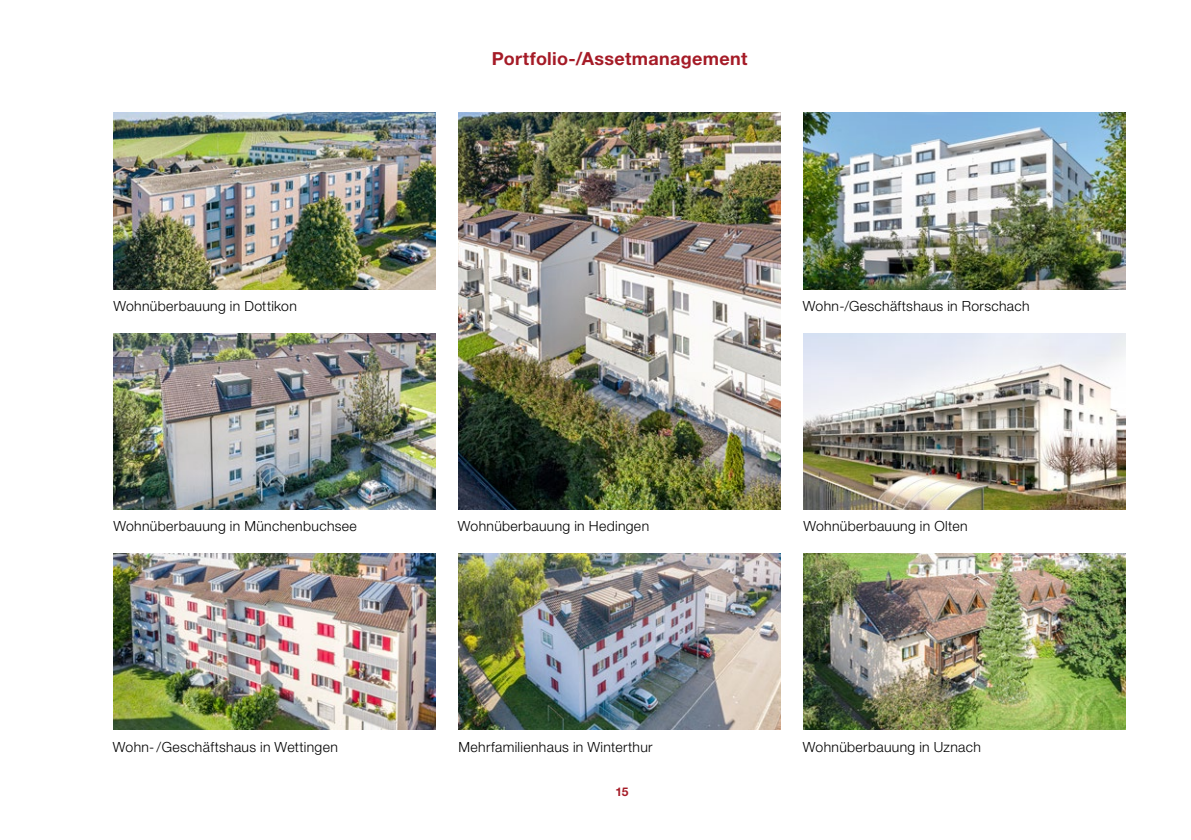
<style>
.page{position:relative;width:1191px;height:840px;background:#fff}
.page>*{position:absolute;margin:0;border:0;box-sizing:border-box;transform-origin:0 0}
.t1{font:700 18px "Helvetica Neue LT Pro";letter-spacing:.02em;color:#a51b27}
.t2{font:300 14px "Helvetica Neue LT Pro";letter-spacing:.025em;color:#000}
.t3{font:700 12px "Helvetica Neue LT Pro";color:#a51b27}
</style>
<div class="page">
<img style="left:458px;top:113px;width:322px;height:396px">
<img style="left:113px;top:113px;width:323px;height:176px">
<img style="left:113px;top:553px;width:323px;height:176px">
<img style="left:113px;top:333px;width:323px;height:176px">
<img style="left:803px;top:333px;width:322px;height:176px">
<img style="left:458px;top:553px;width:322px;height:176px">
<img style="left:803px;top:553px;width:322px;height:176px">
<img style="left:803px;top:113px;width:322px;height:176px">
<p class="t2" style="left:113px;top:297px;width:185px">Wohnüberbauung in Dottikon</p>
<p class="t1" style="left:492px;top:47px;width:257px">Portfolio-/Assetmanagement</p>
<p class="t2" style="left:803px;top:297px;width:228px">Wohn-/Geschäftshaus in Rorschach</p>
<p class="t2" style="left:113px;top:517px;width:245px">Wohnüberbauung in Münchenbuchsee</p>
<p class="t2" style="left:803px;top:517px;width:166px">Wohnüberbauung in Olten</p>
<p class="t2" style="left:458px;top:517px;width:193px">Wohnüberbauung in Hedingen</p>
<p class="t2" style="left:113px;top:737px;width:227px">Wohn-/Geschäftshaus in Wettingen</p>
<p class="t2" style="left:458px;top:737px;width:196px">Mehrfamilienhaus in Winterthur</p>
<p class="t2" style="left:803px;top:737px;width:179px">Wohnüberbauung in Uznach</p>
<p class="t3" style="left:615px;top:783px;width:15px">15</p>
</div>
